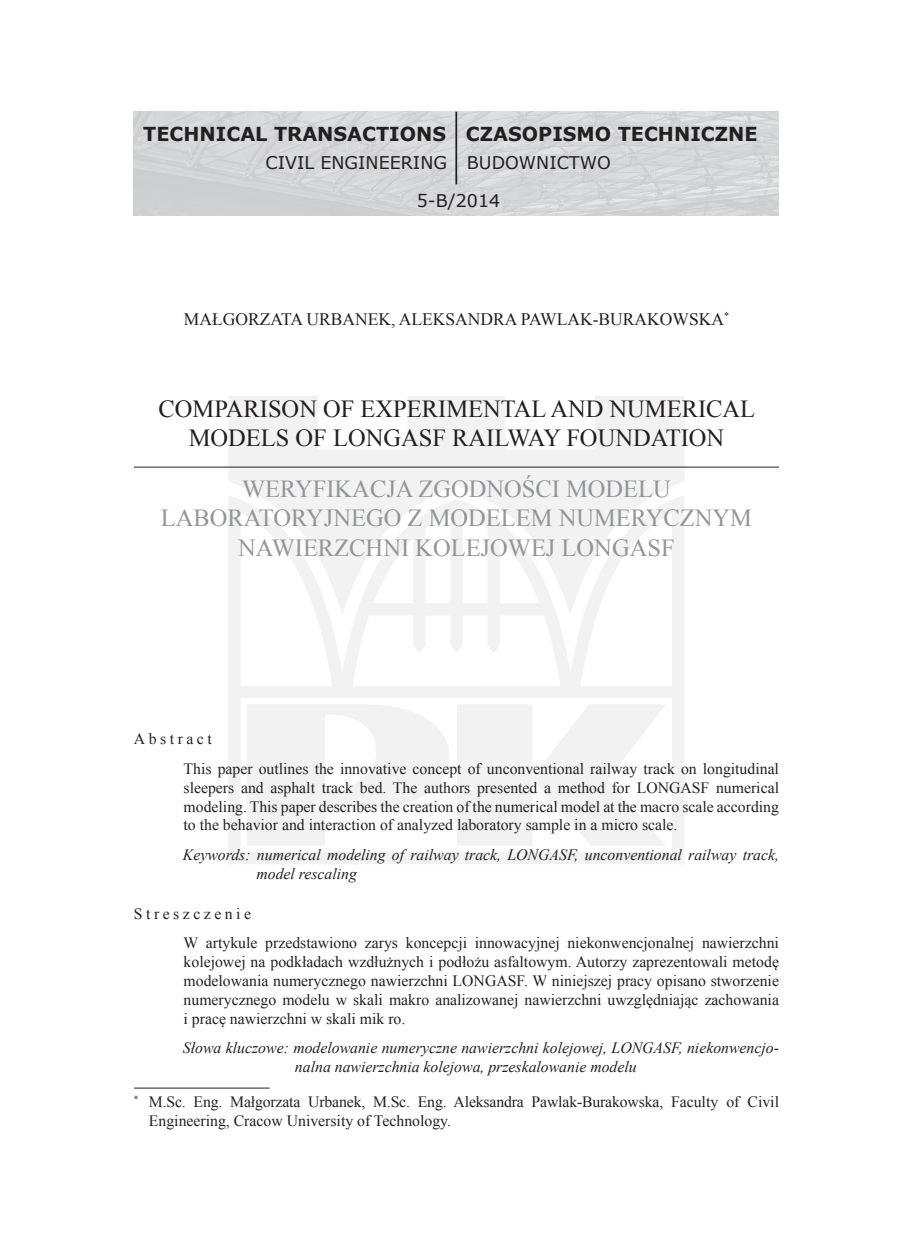
<style>
.page{position:relative;width:913px;height:1260px;background:#fff}
.page>*{position:absolute;margin:0;border:0;box-sizing:border-box;transform-origin:0 0}
.t1{font:24.5px/29.4px "Times New Roman";color:#939598;text-align:center}
.t2{font:24.5px/29.4px "Times New Roman";color:#231f20;text-align:center}
.t3{font:700 19.25px "Verdana";color:#231f20}
.t4{font:17.5px "Times New Roman";color:#231f20}
.t5{font:17.5px/37.3px "Verdana";color:#231f20}
.t6{font:15.75px/18.9px "Times New Roman";color:#231f20}
.t7{font:italic 15.75px/18.9px "Times New Roman";color:#231f20}
</style>
<div class="page">
<svg style="left:228px;top:396px;width:457px;height:468px;fill:#f1f2f1"></svg>
<hr style="left:134px;top:467px;width:645px;height:1px;background:#231f20">
<hr style="left:134px;top:1088px;width:136px;height:1px;background:#231f20">
<img style="left:134px;top:112px;width:645px;height:104px">
<hr style="left:455px;top:112px;width:2px;height:72px;background:#231f20">
<p class="t3" style="left:143px;top:121px;width:304px">TECHNICAL TRANSACTIONS</p>
<p class="t5" style="left:417px;top:144px;width:85px;text-indent:-151px">CIVIL ENGINEERING<br>5-B/2014</p>
<p class="t3" style="left:466px;top:121px;width:293px">CZASOPISMO TECHNICZNE</p>
<p class="t5" style="left:467px;top:144px;width:145px">BUDOWNICTWO</p>
<p class="t4" style="left:184px;top:307px;width:547px">MAŁGORZATA URBANEK, ALEKSANDRA PAWLAK-BURAKOWSKA<sup>*</sup></p>
<h1 class="t2" style="left:159px;top:394px;width:598px">COMPARISON OF EXPERIMENTAL AND NUMERICAL<br>MODELS OF LONGASF RAILWAY FOUNDATION</h1>
<h1 class="t1" style="left:161px;top:474px;width:592px">WERYFIKACJA ZGODNOŚCI MODELU<br>LABORATORYJNEGO Z MODELEM NUMERYCZNYM<br>NAWIERZCHNI KOLEJOWEJ LONGASF</h1>
<p class="t6" style="left:184px;top:724px;width:597px;line-height:29.4px;text-indent:-50px">Abstract<br>This paper outlines the innovative concept of unconventional railway track on longitudinal</p>
<p class="t6" style="left:184px;top:778px;width:597px;text-align:justify">sleepers and asphalt track bed. The authors presented a method for LONGASF numerical modeling. This paper describes the creation of the numerical model at the macro scale according to the behavior and interaction of analyzed laboratory sample in a micro scale.</p>
<p class="t7" style="left:256px;top:845px;width:524px;text-indent:-74px">Keywords: numerical modeling of railway track, LONGASF, unconventional railway track, model rescaling</p>
<p class="t6" style="left:184px;top:898px;width:597px;line-height:29.4px;text-indent:-50px">Streszczenie<br>W artykule przedstawiono zarys koncepcji innowacyjnej niekonwencjonalnej nawierzchni</p>
<p class="t6" style="left:184px;top:952px;width:597px;text-align:justify">kolejowej na podkładach wzdłużnych i podłożu asfaltowym. Autorzy zaprezentowali metodę modelowania numerycznego nawierzchni LONGASF. W niniejszej pracy opisano stworzenie numerycznego modelu w skali makro analizowanej nawierzchni uwzględniając zachowania i pracę nawierzchni w skali mik ro.</p>
<p class="t7" style="left:295px;top:1038px;width:485px;text-indent:-112px">Słowa kluczowe: modelowanie numeryczne nawierzchni kolejowej, LONGASF, niekonwencjo&shy;nalna nawierzchnia kolejowa, przeskalowanie modelu</p>
<p class="t6" style="left:149px;top:1092px;width:631px;text-indent:-15px"><sup>*</sup> M.Sc. Eng. Małgorzata Urbanek, M.Sc. Eng. Aleksandra Pawlak-Burakowska, Faculty of Civil<br>Engineering, Cracow University of Technology.</p>
</div>
